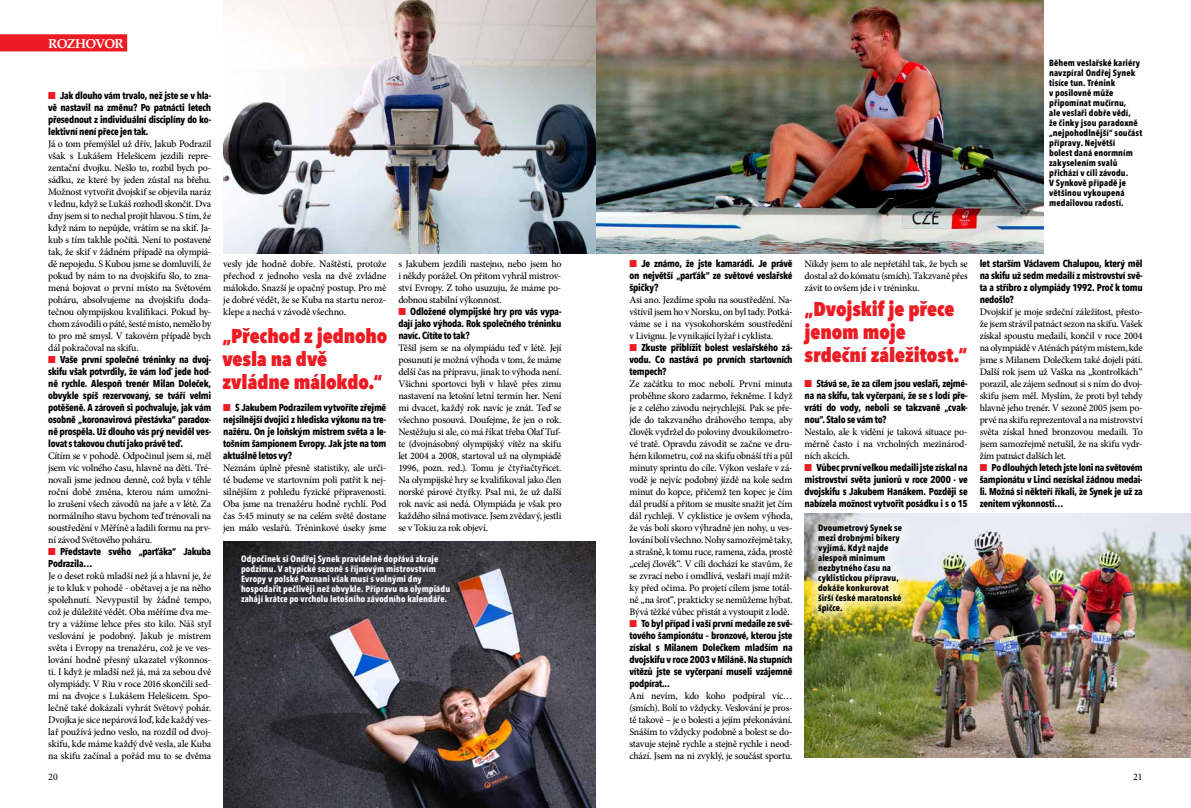
<style>
.page{position:relative;width:1191px;height:808px;background:#fff}
.page>*{position:absolute;margin:0;border:0;box-sizing:border-box;transform-origin:0 0}
.t1{font:800 condensed 20px/23px "Avenir Next LT Pro";letter-spacing:-.005em;color:#ed1b23}
.t2{font:700 13px "Palatino CE";letter-spacing:-.055em;color:#fff}
.t3{font:500 10px/12px "Minion Pro";letter-spacing:-.025em;color:#000;text-align:justify}
.t4{font:700 condensed 10px/12px "Avenir Next LT Pro";letter-spacing:-.025em;color:#000;text-align:justify}
.t5{font:10px "Minion Pro";color:#000}
.t6{font:700 condensed 9px/10px "Avenir Next LT Pro";letter-spacing:.01em;color:#000}
.t7{font:700 condensed 9px/10px "Avenir Next LT Pro";letter-spacing:.01em;color:#fff}
.s1{color:#ed1b23}
</style>
<div class="page">
<div style="left:0;top:34px;width:127px;height:17px;background:#ed1b23"></div>
<img style="left:223px;top:0;width:820px;height:254px">
<img style="left:223px;top:541px;width:372px;height:267px">
<img style="left:804px;top:513px;width:387px;height:245px">
<div style="left:803px;top:510px;width:113px;height:118px;background:#fff;opacity:.75"></div>
<h2 class="t2" style="left:48px;top:36px;width:77px">ROZHOVOR</h2>
<p class="t4" style="left:48px;top:90px;width:165px"><span class="s1">■</span> Jak dlouho vám trvalo, než jste se v hla&shy;vě nastavil na změnu? Po patnácti letech přesednout z individuální disciplíny do ko&shy;lektivní není přece jen tak.</p>
<p class="t3" style="left:48px;top:138px;width:165px">Já o tom přemýšlel už dřív, Jakub Podrazil však s Lukášem Helešicem jezdili repre&shy;zentační dvojku. Nešlo to, rozbil bych po&shy;sádku, ze které by jeden zůstal na břehu.<br>Možnost vytvořit dvojskif se objevila naráz v lednu, když se Lukáš rozhodl skončit. Dva dny jsem si to nechal projít hlavou. S tím, že když nám to nepůjde, vrátím se na skif. Ja&shy;kub s tím takhle počítá. Není to postavené tak, že skif v žádném případě na olympiá&shy;dě nepojedu. S Kubou jsme se domluvili, že pokud by nám to na dvojskifu šlo, to zna&shy;mená bojovat o první místo na Světovém poháru, absolvujeme na dvojskifu doda&shy;tečnou olympijskou kvalifikaci. Pokud by&shy;chom závodili o páté, šesté místo, nemělo by to pro mě smysl. V takovém případě bych dál pokračoval na skifu.</p>
<p class="t4" style="left:48px;top:354px;width:165px"><span class="s1">■</span> Vaše první společné tréninky na dvoj&shy;skifu však potvrdily, že vám loď jede hod&shy;ně rychle. Alespoň trenér Milan Doleček, obvykle spíš rezervovaný, se tváří velmi potěšeně. A zároveň si pochvaluje, jak vám osobně „koronavirová přestávka“ paradox&shy;ně prospěla. Už dlouho vás prý neviděl ves&shy;lovat s takovou chutí jako právě teď.</p>
<p class="t3" style="left:48px;top:450px;width:165px">Cítím se v pohodě. Odpočinul jsem si, měl jsem víc volného času, hlavně na děti. Tré&shy;novali jsme jednou denně, což byla v téhle roční době změna, kterou nám umožni&shy;lo zrušení všech závodů na jaře a v létě. Za normálního stavu bychom teď trénovali na soustředění v Měříně a ladili formu na prv&shy;ní závod Světového poháru.</p>
<p class="t4" style="left:48px;top:546px;width:164px"><span class="s1">■</span> Představte svého „parťáka“ Jakuba<br>Podrazila…</p>
<p class="t3" style="left:48px;top:570px;width:165px">Je o deset roků mladší než já a hlavní je, že je to kluk v pohodě - obětavej a je na něho spolehnutí. Nevypustil by žádné tempo, což je důležité vědět. Oba měříme dva me&shy;try a vážíme lehce přes sto kilo. Náš styl veslování je podobný. Jakub je mistrem světa i Evropy na trenažéru, což je ve ves&shy;lování hodně přesný ukazatel výkonnos&shy;ti. I když je mladší než já, má za sebou dvě olympiády. V Riu v roce 2016 skončili sed&shy;mí na dvojce s Lukášem Helešicem. Spo&shy;lečně také dokázali vyhrát Světový pohár.<br>Dvojka je sice nepárová loď, kde každý ves&shy;lař používá jedno veslo, na rozdíl od dvoj&shy;skifu, kde máme každý dvě vesla, ale Kuba na skifu začínal a pořád mu to se dvěma</p>
<p class="t3" style="left:223px;top:258px;width:165px">vesly jde hodně dobře. Naštěstí, protože přechod z jednoho vesla na dvě zvládne málokdo. Snazší je opačný postup. Pro mě je dobré vědět, že se Kuba na startu neroz&shy;klepe a nechá v závodě všechno.</p>
<h1 class="t1" style="left:222px;top:324px;width:166px">„Přechod z jednoho vesla na dvě zvládne málokdo.“</h1>
<p class="t4" style="left:223px;top:402px;width:165px"><span class="s1">■</span> S Jakubem Podrazilem vytvoříte zřejmě nejsilnější dvojici z hlediska výkonu na tre&shy;nažéru. On je loňským mistrem světa a le&shy;tošním šampionem Evropy. Jak jste na tom aktuálně letos vy?</p>
<p class="t3" style="left:223px;top:462px;width:165px">Neznám úplně přesně statistiky, ale urči&shy;tě budeme ve startovním poli patřit k nej&shy;silnějším z pohledu fyzické připravenosti.<br>Oba jsme na trenažéru hodně rychlí. Pod čas 5:45 minuty se na celém světě dostane jen málo veslařů. Tréninkové úseky jsme</p>
<p class="t3" style="left:398px;top:258px;width:165px">s Jakubem jezdili nastejno, nebo jsem ho i někdy porážel. On přitom vyhrál mistrov&shy;ství Evropy. Z toho usuzuju, že máme po&shy;dobnou stabilní výkonnost.</p>
<p class="t4" style="left:398px;top:306px;width:165px"><span class="s1">■</span> Odložené olympijské hry pro vás vypa&shy;dají jako výhoda. Rok společného tréninku navíc. Cítíte to tak?</p>
<p class="t3" style="left:398px;top:342px;width:165px">Těšil jsem se na olympiádu teď v létě. Její posunutí je možná výhoda v tom, že máme delší čas na přípravu, jinak to výhoda není.<br>Všichni sportovci byli v hlavě přes zimu nastavení na letošní letní termín her. Není mi dvacet, každý rok navíc je znát. Teď se všechno posouvá. Doufejme, že jen o rok.<br>Nestěžuju si ale, co má říkat třeba Olaf Tuf&shy;te (dvojnásobný olympijský vítěz na skifu let 2004 a 2008, startoval už na olympiádě 1996, pozn. red.). Tomu je čtyřiačtyřicet.<br>Na olympijské hry se kvalifikoval jako člen norské párové čtyřky. Psal mi, že už další rok navíc asi nedá. Olympiáda je však pro každého silná motivace. Jsem zvědavý, jestli se v Tokiu za rok objeví.</p>
<p class="t7" style="left:241px;top:554px;width:211px">Odpočinek si Ondřej Synek pravidelně dopřává zkraje podzimu. V atypické sezoně s říjnovým mistrovstvím Evropy v polské Poznani však musí s volnými dny hospodařit pečlivěji než obvykle. Přípravu na olympiádu zahájí krátce po vrcholu letošního závodního kalendáře.</p>
<p class="t6" style="left:1049px;top:58px;width:95px">Během veslařské kariéry navzpíral Ondřej Synek tisíce tun. Trénink<br>v posilovně může připomínat mučírnu,<br>ale veslaři dobře vědí,<br>že činky jsou paradoxně „nejpohodlnější“ součást přípravy. Největší<br>bolest daná enormním zakyselením svalů přichází v cíli závodu.<br>V Synkově případě je většinou vykoupená medailovou radostí.</p>
<p class="t4" style="left:629px;top:258px;width:165px"><span class="s1">■</span> Je známo, že jste kamarádi. Je právě on největší „parťák“ ze světové veslařské špičky?</p>
<p class="t3" style="left:629px;top:294px;width:165px">Asi ano. Jezdíme spolu na soustředění. Na&shy;vštívil jsem ho v Norsku, on byl tady. Potká&shy;váme se i na vysokohorském soustředění v Livignu. Je vynikající lyžař i cyklista.</p>
<p class="t4" style="left:629px;top:342px;width:165px"><span class="s1">■</span> Zkuste přiblížit bolest veslařského zá&shy;vodu. Co nastává po prvních startovních tempech?</p>
<p class="t3" style="left:629px;top:378px;width:165px">Ze začátku to moc nebolí. První minuta proběhne skoro zadarmo, řekněme. I když je z celého závodu nejrychlejší. Pak se pře&shy;jde do takzvaného dráhového tempa, aby člověk vydržel do poloviny dvoukilometro&shy;vé tratě. Opravdu závodit se začne ve dru&shy;hém kilometru, což na skifu obnáší tři a půl minuty sprintu do cíle. Výkon veslaře v zá&shy;vodě je nejvíc podobný jízdě na kole sedm minut do kopce, přičemž ten kopec je čím dál prudší a přitom se musíte snažit jet čím dál rychleji. V cyklistice je ovšem výhoda, že vás bolí skoro výhradně jen nohy, u ves&shy;lování bolí všechno. Nohy samozřejmě taky, a strašně, k tomu ruce, ramena, záda, prostě „celej člověk“. V cíli dochází ke stavům, že se zvrací nebo i omdlívá, veslaři mají mžit&shy;ky před očima. Po projetí cílem jsme totál&shy;ně „na šrot“, prakticky se nemůžeme hýbat.<br>Bývá těžké vůbec přistát a vystoupit z lodě.</p>
<p class="t4" style="left:629px;top:618px;width:165px"><span class="s1">■</span> To byl případ i vaší první medaile ze svě&shy;tového šampionátu – bronzové, kterou jste získal s Milanem Dolečkem mladším na dvojskifu v roce 2003 v Miláně. Na stupních vítězů jste se vyčerpaní museli vzájemně podpírat...</p>
<p class="t3" style="left:629px;top:690px;width:165px">Ani nevím, kdo koho podpíral víc… (smích). Bolí to vždycky. Veslování je pros&shy;tě takové – je o bolesti a jejím překonávání.<br>Snáším to vždycky podobně a bolest se do&shy;stavuje stejně rychle a stejně rychle i neod&shy;chází. Jsem na ni zvyklý, je součást sportu.</p>
<p class="t3" style="left:804px;top:258px;width:165px">Nikdy jsem to ale nepřetáhl tak, že bych se dostal až do kómatu (smích). Takzvaně přes závit to ovšem jde i v tréninku.</p>
<h1 class="t1" style="left:804px;top:297px;width:164px">„Dvojskif je přece jenom moje srdeční záležitost.“</h1>
<p class="t4" style="left:804px;top:378px;width:165px"><span class="s1">■</span> Stává se, že za cílem jsou veslaři, zejmé&shy;na na skifu, tak vyčerpaní, že se s lodí pře&shy;vrátí do vody, neboli se takzvaně „cvak&shy;nou“. Stalo se vám to?</p>
<p class="t3" style="left:804px;top:426px;width:165px">Nestalo, ale k vidění je taková situace po&shy;měrně často i na vrcholných mezinárod&shy;ních akcích.</p>
<p class="t4" style="left:804px;top:462px;width:165px"><span class="s1">■</span> Vůbec první velkou medaili jste získal na mistrovství světa juniorů v roce 2000 - ve dvojskifu s Jakubem Hanákem. Později se nabízela možnost vytvořit posádku i s o 15</p>
<p class="t6" style="left:818px;top:523px;width:86px">Dvoumetrový Synek se mezi drobnými bikery vyjímá. Když najde alespoň minimum nezbytného času na cyklistickou přípravu, dokáže konkurovat širší české maratonské špičce.</p>
<p class="t4" style="left:979px;top:258px;width:165px">let starším Václavem Chalupou, který měl na skifu už sedm medailí z mistrovství svě&shy;ta a stříbro z olympiády 1992. Proč k tomu nedošlo?</p>
<p class="t3" style="left:979px;top:306px;width:165px">Dvojskif je moje srdeční záležitost, přesto&shy;že jsem strávil patnáct sezon na skifu. Vašek získal spoustu medailí, končil v roce 2004 na olympiádě v Aténách pátým místem, kde jsme s Milanem Dolečkem také dojeli pátí.<br>Další rok jsem už Vaška na „kontrolkách“ porazil, ale zájem sednout si s ním do dvoj&shy;skifu jsem měl. Myslím, že proti byl tehdy hlavně jeho trenér. V sezoně 2005 jsem po&shy;prvé na skifu reprezentoval a na mistrovství světa získal hned bronzovou medaili. To jsem samozřejmě netušil, že na skifu vydr&shy;žím patnáct dalších let.</p>
<p class="t4" style="left:979px;top:462px;width:165px"><span class="s1">■</span> Po dlouhých letech jste loni na světovém šampionátu v Linci nezískal žádnou medai&shy;li. Možná si někteří říkali, že Synek je už za zenitem výkonnosti…</p>
<p class="t5" style="left:48px;top:770px;width:11px">20</p>
<p class="t5" style="left:1133px;top:770px;width:11px">21</p>
</div>
